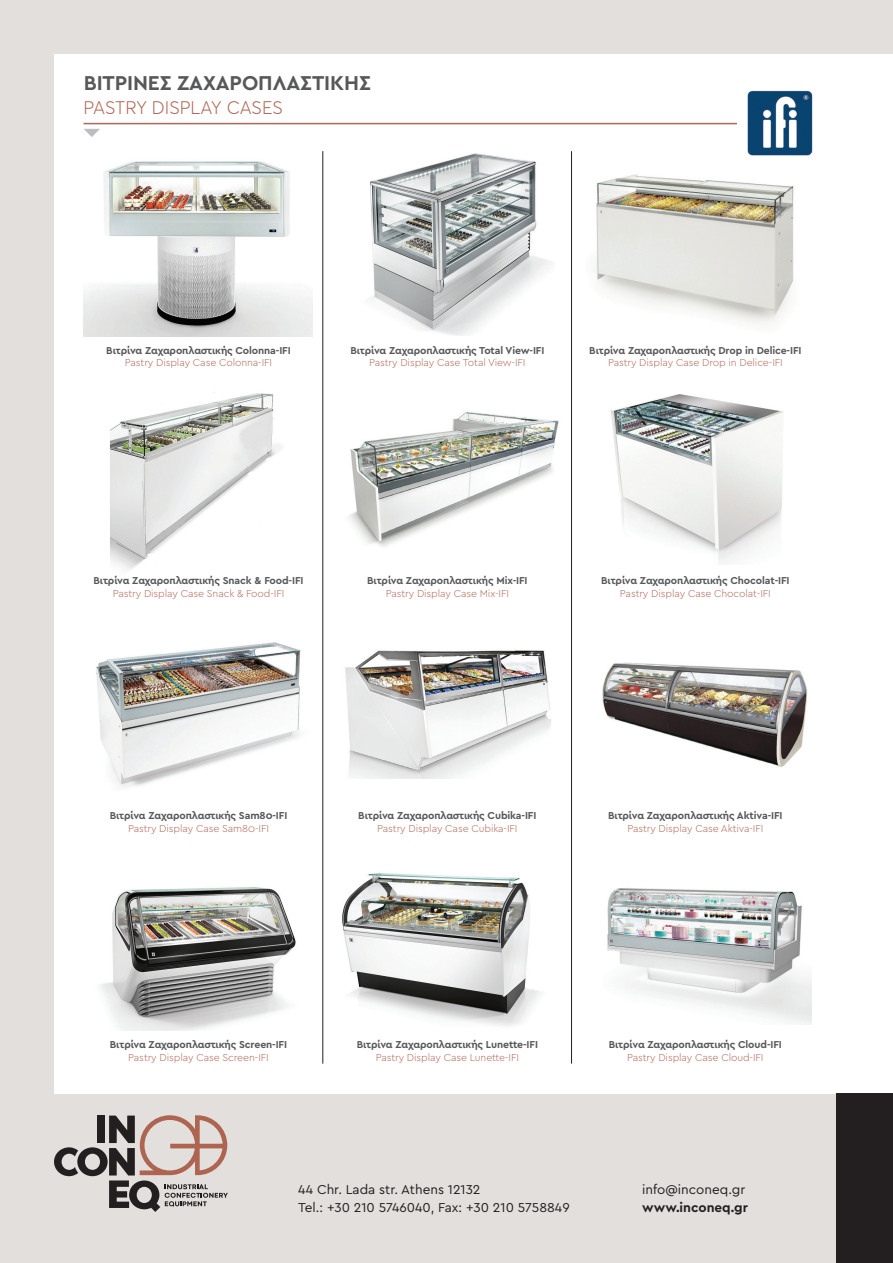
<style>
.page{position:relative;width:893px;height:1263px;background:#e2dfdc}
.page>*{position:absolute;margin:0;border:0;box-sizing:border-box;transform-origin:0 0}
.t1{font:700 21px "Cera GR";letter-spacing:-.005em;color:#57585a}
.t2{font:300 18px "Averta Std";color:#b06756}
.t3{font:13.5px/18px "Cera Basic";color:#231f20}
.t4{font:700 13.5px "Cera Basic";color:#231f20}
.t5{font:700 10.5px "Cera GR";letter-spacing:-.01em;color:#57585a}
.t6{font:300 10.5px "Cera GR";letter-spacing:-.01em;color:#b06756}
</style>
<div class="page">
<div style="left:54px;top:54px;width:839px;height:1040px;background:#fff"></div>
<svg style="left:54px;top:1115px;width:174px;height:97px"></svg>
<div style="left:837px;top:1094px;width:56px;height:169px;background:#231f20"></div>
<hr style="left:84px;top:123px;width:727px;height:1px;background:#b06756">
<img style="left:610px;top:394px;width:173px;height:170px">
<img style="left:84px;top:161px;width:229px;height:175px">
<img style="left:110px;top:392px;width:173px;height:178px">
<img style="left:96px;top:642px;width:205px;height:145px">
<img style="left:100px;top:887px;width:196px;height:144px">
<img style="left:370px;top:153px;width:182px;height:182px">
<img style="left:348px;top:412px;width:211px;height:135px">
<img style="left:345px;top:650px;width:207px;height:129px">
<img style="left:342px;top:873px;width:199px;height:153px">
<img style="left:593px;top:174px;width:201px;height:150px">
<img style="left:602px;top:662px;width:206px;height:105px">
<img style="left:607px;top:888px;width:204px;height:136px">
<hr style="left:323px;top:151px;width:1px;height:913px;background:#231f20">
<hr style="left:571px;top:151px;width:1px;height:913px;background:#231f20">
<div style="left:737px;top:88px;width:102px;height:70px;background:#fff"></div>
<img style="left:747px;top:90px;width:66px;height:66px">
<svg style="left:84px;top:129px;width:16px;height:8px"></svg>
<h1 class="t1" style="left:84px;top:71px;width:289px">ΒΙΤΡΊΝΕΣ ΖΑΧΑΡΟΠΛΑΣΤΙΚΉΣ</h1>
<h2 class="t2" style="left:84px;top:96px;width:201px">PASTRY DISPLAY CASES</h2>
<p class="t5" style="left:106px;top:344px;width:186px">Βιτρίνα Ζαχαροπλαστικής Colonna-IFI</p>
<p class="t6" style="left:125px;top:357px;width:149px">Pastry Display Case Colonna-IFI</p>
<p class="t5" style="left:350px;top:344px;width:196px">Βιτρίνα Ζαχαροπλαστικής Total View-IFI</p>
<p class="t6" style="left:369px;top:357px;width:158px">Pastry Display Case Total View-IFI</p>
<p class="t5" style="left:589px;top:344px;width:214px">Βιτρίνα Ζαχαροπλαστικής Drop in Delice-IFI</p>
<p class="t6" style="left:608px;top:357px;width:176px">Pastry Display Case Drop in Delice-IFI</p>
<p class="t5" style="left:94px;top:575px;width:211px">Βιτρίνα Ζαχαροπλαστικής Snack &amp; Food-IFI</p>
<p class="t6" style="left:113px;top:587px;width:173px">Pastry Display Case Snack &amp; Food-IFI</p>
<p class="t5" style="left:367px;top:575px;width:162px">Βιτρίνα Ζαχαροπλαστικής Mix-IFI</p>
<p class="t6" style="left:386px;top:587px;width:125px">Pastry Display Case Mix-IFI</p>
<p class="t5" style="left:601px;top:575px;width:190px">Βιτρίνα Ζαχαροπλαστικής Chocolat-IFI</p>
<p class="t6" style="left:620px;top:587px;width:152px">Pastry Display Case Chocolat-IFI</p>
<p class="t5" style="left:110px;top:810px;width:179px">Βιτρίνα Ζαχαροπλαστικής Sam80-IFI</p>
<p class="t6" style="left:128px;top:823px;width:142px">Pastry Display Case Sam80-IFI</p>
<p class="t5" style="left:358px;top:810px;width:180px">Βιτρίνα Ζαχαροπλαστικής Cubika-IFI</p>
<p class="t6" style="left:377px;top:823px;width:142px">Pastry Display Case Cubika-IFI</p>
<p class="t5" style="left:608px;top:810px;width:176px">Βιτρίνα Ζαχαροπλαστικής Aktiva-IFI</p>
<p class="t6" style="left:627px;top:823px;width:138px">Pastry Display Case Aktiva-IFI</p>
<p class="t5" style="left:110px;top:1039px;width:179px">Βιτρίνα Ζαχαροπλαστικής Screen-IFI</p>
<p class="t6" style="left:128px;top:1051px;width:142px">Pastry Display Case Screen-IFI</p>
<p class="t5" style="left:357px;top:1039px;width:183px">Βιτρίνα Ζαχαροπλαστικής Lunette-IFI</p>
<p class="t6" style="left:376px;top:1051px;width:145px">Pastry Display Case Lunette-IFI</p>
<p class="t5" style="left:609px;top:1039px;width:175px">Βιτρίνα Ζαχαροπλαστικής Cloud-IFI</p>
<p class="t6" style="left:627px;top:1051px;width:138px">Pastry Display Case Cloud-IFI</p>
<p class="t3" style="left:298px;top:1180px;width:273px">44 Chr. Lada str. Athens 12132<br>Tel.: +30 210 5746040, Fax: +30 210 5758849</p>
<p class="t3" style="left:642px;top:1180px;width:105px">info@inconeq.gr</p>
<p class="t4" style="left:642px;top:1199px;width:107px">www.inconeq.gr</p>
</div>
